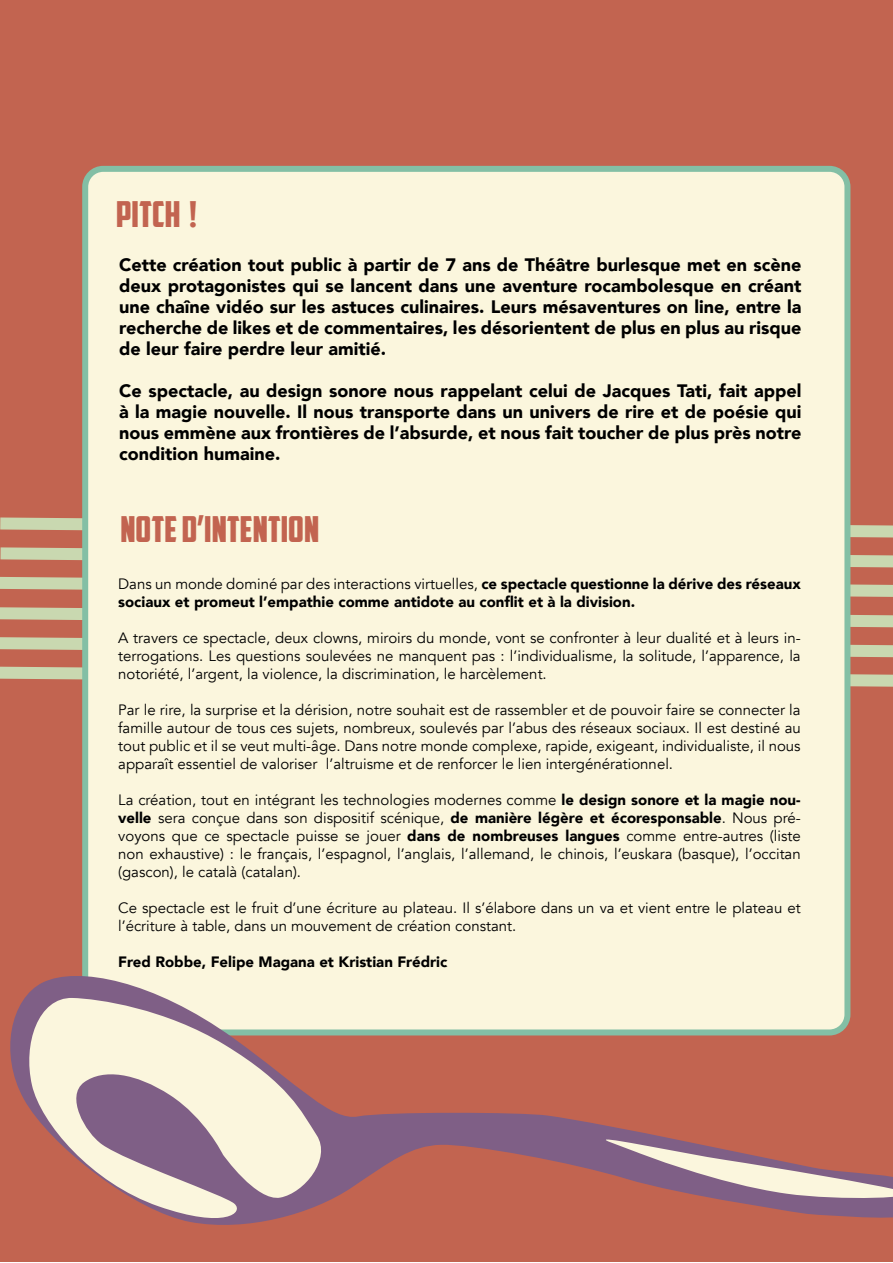
<style>
.page{position:relative;width:893px;height:1263px;background:#fff}
.page>*{position:absolute;margin:0;border:0;box-sizing:border-box;transform-origin:0 0}
.t1{font:36px "American Captain";color:#c26450}
.t2{font:900 18px/21px "Avenir";color:#000;text-align:justify}
.t3{font:15px/18px "Avenir";color:#000;text-align:justify}
.t4{font:900 15px/18px "Avenir";color:#000}
.s1{font-weight:400}
.s2{font-weight:900}
</style>
<div class="page">
<div style="left:0;top:1px;width:893px;height:1261px;background:#c26450"></div>
<svg style="left:0;top:511px;width:893px;height:190px"></svg>
<div style="left:85px;top:169px;width:762px;height:863px;background:#fbf6dd;border-radius:18px"></div>
<div style="left:82px;top:166px;width:768px;height:869px;border:6px solid #83bfa5;border-radius:18px"></div>
<svg style="left:10px;top:965px;width:883px;height:253px"></svg>
<svg style="left:22px;top:997px;width:310px;height:228px;fill:#fbf6dd"></svg>
<svg style="left:584px;top:1132px;width:309px;height:69px"></svg>
<h1 class="t1" style="left:116px;top:192px;width:82px">PITCH !</h1>
<p class="t2" style="left:119px;top:254px;width:684px">Cette création tout public à partir de 7 ans de Théâtre burlesque met en scène deux protagonistes qui se lancent dans une aventure rocambolesque en créant une chaîne vidéo sur les astuces culinaires. Leurs mésaventures on line, entre la recherche de likes et de commentaires, les désorientent de plus en plus au risque de leur faire perdre leur amitié.</p>
<p class="t2" style="left:119px;top:380px;width:684px">Ce spectacle, au design sonore nous rappelant celui de Jacques Tati, fait appel à la magie nouvelle. Il nous transporte dans un univers de rire et de poésie qui nous emmène aux frontières de l’absurde, et nous fait toucher de plus près notre condition humaine.</p>
<h1 class="t1" style="left:120px;top:507px;width:200px">NOTE D’INTENTION</h1>
<p class="t4" style="left:118px;top:574px;width:684px"><span class="s1">Dans un monde dominé par des interactions virtuelles,</span> ce spectacle questionne la dérive des réseaux sociaux et promeut l’empathie comme antidote au conflit et à la division.</p>
<p class="t3" style="left:118px;top:629px;width:684px">A travers ce spectacle, deux clowns, miroirs du monde, vont se confronter à leur dualité et à leurs in&shy;terrogations. Les questions soulevées ne manquent pas : l’individualisme, la solitude, l’apparence, la notoriété, l’argent, la violence, la discrimination, le harcèlement.</p>
<p class="t3" style="left:118px;top:701px;width:684px">Par le rire, la surprise et la dérision, notre souhait est de rassembler et de pouvoir faire se connecter la famille autour de tous ces sujets, nombreux, soulevés par l’abus des réseaux sociaux. Il est destiné au tout public et il se veut multi-âge. Dans notre monde complexe, rapide, exigeant, individualiste, il nous apparaît essentiel de valoriser l’altruisme et de renforcer le lien intergénérationnel.</p>
<p class="t3" style="left:118px;top:791px;width:684px">La création, tout en intégrant les technologies modernes comme <span class="s2">le design sonore et la magie nou&shy;velle</span> sera conçue dans son dispositif scénique, <span class="s2">de manière légère et écoresponsable</span>. Nous pré&shy;voyons que ce spectacle puisse se jouer <span class="s2">dans de nombreuses langues</span> comme entre-autres (liste non exhaustive) : le français, l’espagnol, l’anglais, l’allemand, le chinois, l’euskara (basque), l’occitan (gascon), le català (catalan).</p>
<p class="t3" style="left:118px;top:899px;width:684px">Ce spectacle est le fruit d’une écriture au plateau. Il s’élabore dans un va et vient entre le plateau et l’écriture à table, dans un mouvement de création constant.</p>
<p class="t4" style="left:118px;top:952px;width:331px">Fred Robbe, Felipe Magana et Kristian Frédric</p>
</div>
